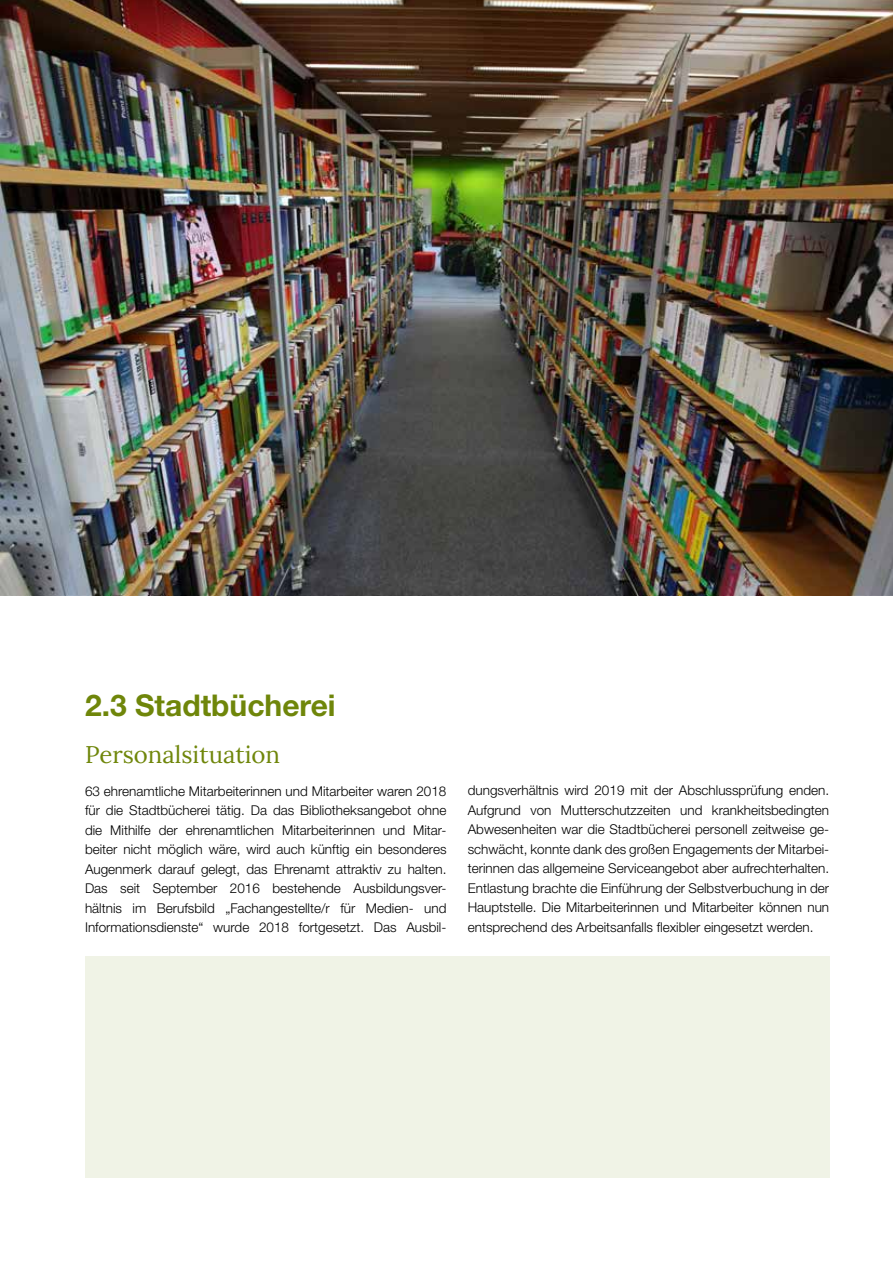
<style>
.page{position:relative;width:893px;height:1263px;background:#fff}
.page>*{position:absolute;margin:0;border:0;box-sizing:border-box;transform-origin:0 0}
.t1{font:700 30px "Helvetica Neue LT Pro";color:#6f860a}
.t2{font:24px "Lora";color:#6f860a}
.t3{font:300 13.5px/19.5px "Helvetica Neue LT Pro";color:#000;text-align:justify}
</style>
<div class="page">
<img style="left:0;top:0;width:893px;height:595px">
<div style="left:85px;top:957px;width:744px;height:221px;background:#f0f3e6"></div>
<h1 class="t1" style="left:85px;top:686px;width:252px">2.3 Stadtbücherei</h1>
<h2 class="t2" style="left:85px;top:736px;width:197px">Personalsituation</h2>
<p class="t3" style="left:85px;top:781px;width:363px">63 ehrenamtliche Mitarbeiterinnen und Mitarbeiter waren 2018 für die Stadtbücherei tätig. Da das Bibliotheksangebot ohne die Mithilfe der ehrenamtlichen Mitarbeiterinnen und Mitar&shy;beiter nicht möglich wäre, wird auch künftig ein besonderes Augenmerk darauf gelegt, das Ehrenamt attraktiv zu halten.<br>Das seit September 2016 bestehende Ausbildungsver&shy;hältnis im Berufsbild „Fachangestellte/r für Medien- und Informationsdienste“ wurde 2018 fortgesetzt. Das Ausbil-</p>
<p class="t3" style="left:468px;top:780px;width:363px">dungsverhältnis wird 2019 mit der Abschlussprüfung enden.<br>Aufgrund von Mutterschutzzeiten und krankheitsbedingten Abwesenheiten war die Stadtbücherei personell zeitweise ge&shy;schwächt, konnte dank des großen Engagements der Mitarbei&shy;terinnen das allgemeine Serviceangebot aber aufrechterhalten.<br>Entlastung brachte die Einführung der Selbstverbuchung in der Hauptstelle. Die Mitarbeiterinnen und Mitarbeiter können nun entsprechend des Arbeitsanfalls flexibler eingesetzt werden.</p>
</div>
